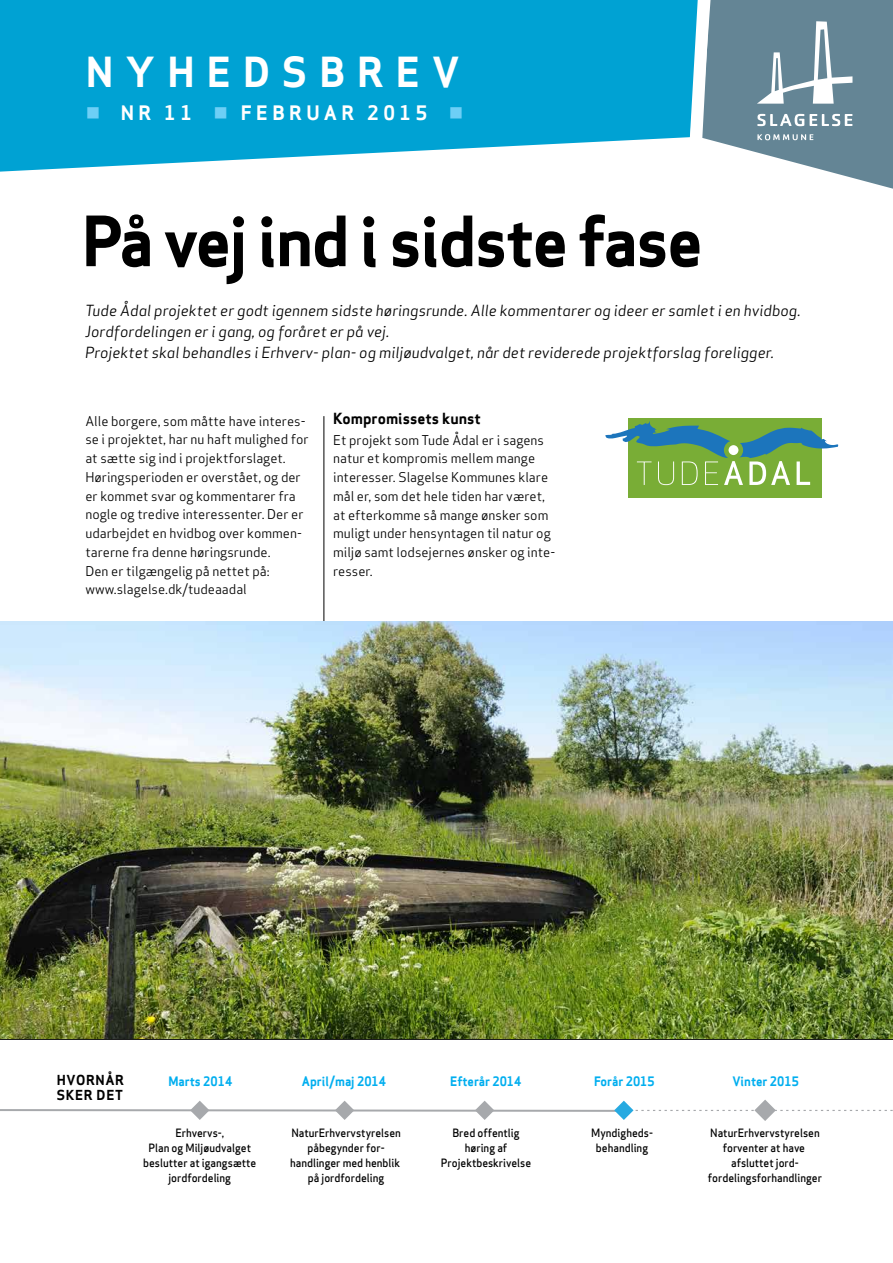
<style>
.page{position:relative;width:893px;height:1263px;background:#fff}
.page>*{position:absolute;margin:0;border:0;box-sizing:border-box;transform-origin:0 0}
.t1{font:67.5px "Apex Sans Bold T";letter-spacing:-.03em;color:#000}
.t2{font:40.5px "Apex Sans Bold T";letter-spacing:.3em;color:#fff}
.t3{font:19.5px "Apex Sans Bold T";letter-spacing:.23em;color:#fff}
.t4{font:15px/21px "Apex Sans Book Italic T";color:#000}
.t5{font:15px "Apex Sans Bold T";color:#000}
.t6{font:13.5px "Apex Sans Bold T";letter-spacing:.05em;color:#000}
.t7{font:13.2px/18.8px "Apex Sans Book T";color:#000}
.t8{font:12.75px "Apex Sans Bold T";color:#00aeef;scale:.95 1}
.t9{font:11.25px/15px "Apex Sans Medium T";color:#000;text-align:center;scale:.95 1}
.s1{color:#6dcff6}
</style>
<div class="page">
<svg style="left:0;top:1099px;width:893px;height:22px"></svg>
<svg style="left:0;top:0;width:683px;height:172px;background:#19abd7"></svg>
<svg style="left:683px;top:0;width:210px;height:189px"></svg>
<div style="left:628px;top:419px;width:194px;height:79px;background:#79ad36"></div>
<svg style="left:605px;top:421px;width:234px;height:64px"></svg>
<div style="left:726px;top:443px;width:15px;height:14px;background:#fff;border-radius:50%"></div>
<div style="left:724px;top:440px;width:19px;height:20px;border:5px solid #79ad36;border-radius:50%"></div>
<hr style="left:324px;top:416px;width:1px;height:205px;background:#000">
<hr style="left:0;top:1039px;width:893px;height:1px;background:#000">
<img style="left:0;top:621px;width:893px;height:417px">
<h2 class="t2" style="left:86px;top:46px;width:375px">NYHEDSBREV</h2>
<h3 class="t3" style="left:86px;top:101px;width:379px"><span class="s1">■</span> NR 11 <span class="s1">■</span> FEBRUAR 2015 <span class="s1">■</span></h3>
<h1 class="t1" style="left:82px;top:198px;width:623px">På vej ind i sidste fase</h1>
<p class="t4" style="left:85px;top:299px;width:717px">Tude Ådal projektet er godt igennem sidste høringsrunde. Alle kommentarer og ideer er samlet i en hvidbog.<br>Jordfordelingen er i gang, og foråret er på vej.<br>Projektet skal behandles i Erhverv- plan- og miljøudvalget, når det reviderede projektforslag foreligger.</p>
<p class="t7" style="left:85px;top:411px;width:225px">Alle borgere, som måtte have interes&shy;se i projektet, har nu haft mulighed for at sætte sig ind i projektforslaget.<br>Høringsperioden er overstået, og der er kommet svar og kommentarer fra nogle og tredive interessenter. Der er udarbejdet en hvidbog over kommen&shy;tarerne fra denne høringsrunde.<br>Den er tilgængelig på nettet på: www.slagelse.dk/tudeaadal</p>
<p class="t5" style="left:333px;top:409px;width:149px">Kompromissets kunst</p>
<p class="t7" style="left:333px;top:430px;width:224px">Et projekt som Tude Ådal er i sagens natur et kompromis mellem mange interesser. Slagelse Kommunes klare mål er, som det hele tiden har været, at efterkomme så mange ønsker som muligt under hensyntagen til natur og miljø samt lodsejernes ønsker og inte&shy;resser.</p>
<p class="t6" style="left:57px;top:1071px;width:69px">HVORNÅR</p>
<p class="t8" style="left:450px;top:1073px;width:77px">Efterår 2014</p>
<p class="t8" style="left:594px;top:1073px;width:65px">Forår 2015</p>
<p class="t8" style="left:732px;top:1073px;width:72px">Vinter 2015</p>
<p class="t6" style="left:57px;top:1086px;width:68px">SKER DET</p>
<p class="t8" style="left:168px;top:1073px;width:69px">Marts 2014</p>
<p class="t8" style="left:302px;top:1073px;width:90px">April/maj 2014</p>
<p class="t9" style="left:143px;top:1125px;width:121px">Erhvervs-,<br>Plan og Miljøudvalget beslutter at igangsætte jordfordeling</p>
<p class="t9" style="left:290px;top:1125px;width:118px">NaturErhvervstyrelsen påbegynder for&shy;handlinger med henblik på jordfordeling</p>
<p class="t9" style="left:441px;top:1125px;width:96px">Bred offentlig høring af<br>Projektbeskrivelse</p>
<p class="t9" style="left:591px;top:1125px;width:67px">Myndigheds&shy;behandling</p>
<p class="t9" style="left:708px;top:1125px;width:122px">NaturErhvervstyrelsen forventer at have afsluttet jord&shy;fordelingsforhandlinger</p>
</div>
